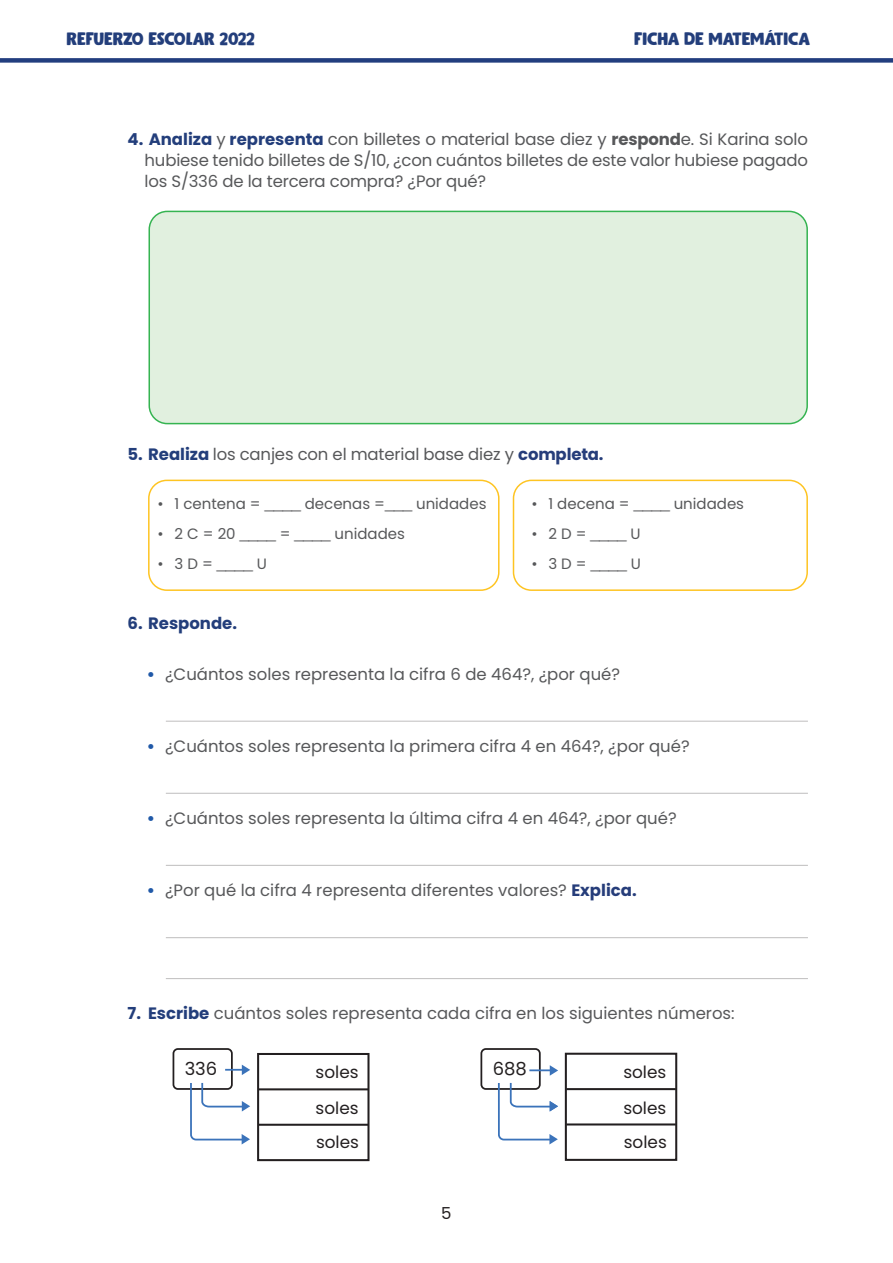
<style>
.page{position:relative;width:893px;height:1263px;background:#fff}
.page>*{position:absolute;margin:0;border:0;box-sizing:border-box;transform-origin:0 0}
.t1{font:18px "Gumbo DEMO";color:#233e7b}
.t2{font:18px "Poppins";color:#231f20}
.t3{font:16.8px/33.9px "Poppins";color:#231f20}
.Cuerpo_de_texto_alin{font:16.5px/21px "Poppins";color:#57585a;text-align:justify}
.Cuerpo_de_texto_alin-2{font:700 16.5px "Poppins";color:#233e7b}
.t4{font:16.5px "Poppins";color:#231f20}
.t5{font:15px "Poppins";color:#57585a}
.s1{font-weight:700;color:#233e7b}
.s2{font-weight:700}
.s3{font-weight:700;color:#263d7a}
.s4{font-family:"Gotham Rounded"}
.s5{font-weight:700;color:#2059a8}
</style>
<div class="page">
<div style="left:0;top:58px;width:893px;height:5px;background:#223e7f"></div>
<div style="left:148px;top:480px;width:352px;height:111px;border:2px solid #fec422;border-radius:18px"></div>
<div style="left:513px;top:480px;width:295px;height:111px;border:2px solid #fec422;border-radius:18px"></div>
<hr style="left:166px;top:721px;width:642px;height:1px;background:#231f20">
<hr style="left:166px;top:793px;width:642px;height:1px;background:#231f20">
<hr style="left:166px;top:865px;width:642px;height:1px;background:#231f20">
<hr style="left:166px;top:937px;width:642px;height:1px;background:#231f20">
<hr style="left:166px;top:978px;width:642px;height:1px;background:#231f20">
<div style="left:173px;top:1048px;width:60px;height:42px;border:2px solid #231f20;border-radius:4px"></div>
<svg style="left:189px;top:1081px;width:61px;height:63px"></svg>
<svg style="left:225px;top:1064px;width:25px;height:11px"></svg>
<div style="left:480px;top:1048px;width:61px;height:42px;border:2px solid #231f20;border-radius:4px"></div>
<div style="left:257px;top:1053px;width:112px;height:108px;border:2px solid #231f20"></div>
<hr style="left:258px;top:1088px;width:110px;height:2px;background:#231f20">
<hr style="left:259px;top:1124px;width:109px;height:2px;background:#231f20">
<div style="left:565px;top:1053px;width:112px;height:108px;border:2px solid #231f20"></div>
<hr style="left:566px;top:1088px;width:110px;height:2px;background:#231f20">
<hr style="left:566px;top:1123px;width:110px;height:2px;background:#231f20">
<svg style="left:497px;top:1065px;width:61px;height:79px"></svg>
<div style="left:149px;top:211px;width:658px;height:213px;background:#e1f0df;border-radius:18px"></div>
<div style="left:148px;top:211px;width:660px;height:213px;border:2px solid #35b451;border-radius:18px"></div>
<p class="t1" style="left:67px;top:29px;width:190px">REFUERZO ESCOLAR 2022</p>
<p class="t1" style="left:634px;top:29px;width:177px">FICHA DE MATEMÁTICA</p>
<p class="Cuerpo_de_texto_alin" style="left:145px;top:129px;width:665px;text-indent:-17px"><span class="s1">4. Analiza</span> y <span class="s1">representa</span> con billetes o material base diez y <span class="s2">respond</span>e. Si Karina solo hubiese tenido billetes de S/10, ¿con cuántos billetes de este valor hubiese pagado los S/336 de la tercera compra? ¿Por qué?</p>
<p class="Cuerpo_de_texto_alin" style="left:128px;top:443px;width:478px"><span class="s1">5. Realiza</span> los canjes con el material base diez y <span class="s3">completa.</span></p>
<p class="t5" style="left:158px;top:495px;width:330px">• 1 centena = <span class="s4">____</span> decenas =<span class="s4">___</span> unidades</p>
<p class="t5" style="left:158px;top:525px;width:249px">• 2 C = 20 <span class="s4">____</span> = <span class="s4">____</span> unidades</p>
<p class="t5" style="left:158px;top:555px;width:111px">• 3 D = <span class="s4">____</span> U</p>
<p class="t5" style="left:531px;top:495px;width:214px">• 1 decena = <span class="s4">____</span> unidades</p>
<p class="t5" style="left:531px;top:525px;width:111px">• 2 D = <span class="s4">____</span> U</p>
<p class="t5" style="left:531px;top:555px;width:111px">• 3 D = <span class="s4">____</span> U</p>
<p class="Cuerpo_de_texto_alin-2" style="left:128px;top:613px;width:111px">6. Responde.</p>
<p class="Cuerpo_de_texto_alin" style="left:147px;top:664px;width:475px"><span class="s5">•</span> ¿Cuántos soles representa la cifra 6 de 464?, ¿por qué?</p>
<p class="Cuerpo_de_texto_alin" style="left:147px;top:736px;width:544px"><span class="s5">•</span> ¿Cuántos soles representa la primera cifra 4 en 464?, ¿por qué?</p>
<p class="Cuerpo_de_texto_alin" style="left:147px;top:808px;width:531px"><span class="s5">•</span> ¿Cuántos soles representa la última cifra 4 en 464?, ¿por qué?</p>
<p class="Cuerpo_de_texto_alin" style="left:147px;top:880px;width:491px"><span class="s5">•</span> ¿Por qué la cifra 4 representa diferentes valores? <span class="s3">Explica.</span></p>
<p class="Cuerpo_de_texto_alin" style="left:128px;top:1003px;width:609px"><span class="s1">7. Escribe</span> cuántos soles representa cada cifra en los siguientes números:</p>
<p class="t2" style="left:185px;top:1058px;width:34px">336</p>
<p class="t3" style="left:316px;top:1056px;width:44px">soles</p>
<p class="t2" style="left:493px;top:1058px;width:36px">688</p>
<p class="t3" style="left:316px;top:1091px;width:45px">soles soles</p>
<p class="t4" style="left:441px;top:1203px;width:12px">5</p>
<p class="t3" style="left:623px;top:1054px;width:44px;line-height:35.5px">soles soles</p>
<p class="t3" style="left:624px;top:1125px;width:44px">soles</p>
</div>
